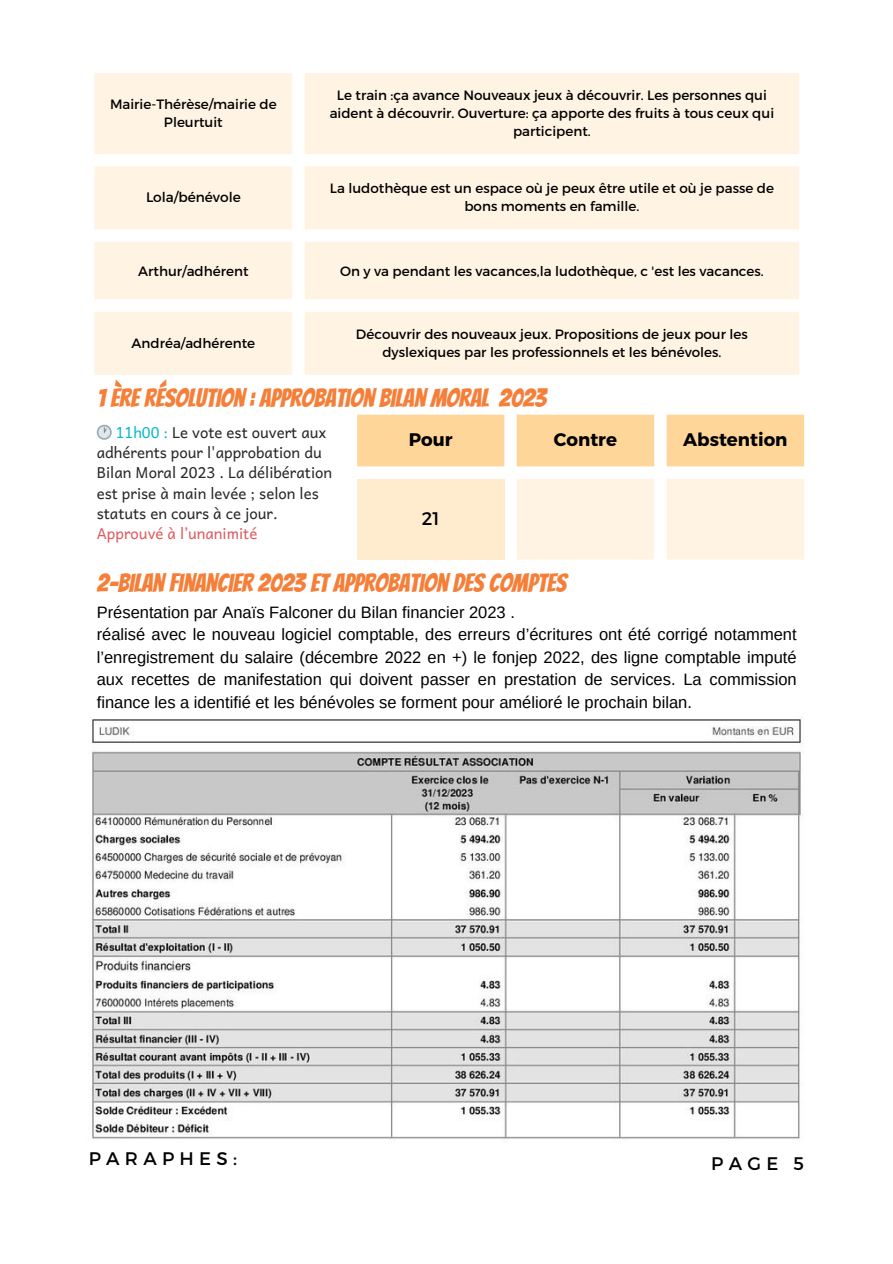
<style>
.page{position:relative;width:893px;height:1264px;background:#fff}
.page>*{position:absolute;margin:0;border:0;box-sizing:border-box;transform-origin:0 0}
.t1{font:25.5px "Bangers";color:#f57f39}
.t2{font:700 18.15px "Montserrat";color:#000}
.t3{font:18.15px "Montserrat";letter-spacing:.29em;color:#000}
.t4{font:16.5px/22.5px "Arimo";color:#000}
.t5{font:15px/20.2px "Andika";color:#292828}
.t6{font:15px "Andika";color:#df5a5f}
.t7{font:13.65px "Montserrat";color:#000}
.t8{font:13.5px/18px "Montserrat";color:#000;text-align:center}
.s1{color:#0fb8ce}
</style>
<div class="page">
<svg style="left:357px;top:414px;width:447px;height:52px"></svg>
<div style="left:357px;top:479px;width:147px;height:80px;background:#ffebcd"></div>
<div style="left:517px;top:479px;width:287px;height:80px;background:#fff4e3"></div>
<img style="left:92px;top:719px;width:711px;height:420px">
<svg style="left:94px;top:73px;width:705px;height:302px;fill:#fff4e3"></svg>
<p class="t8" style="left:110px;top:95px;width:168px">Mairie-Thérèse/mairie de<br>Pleurtuit</p>
<p class="t8" style="left:329px;top:86px;width:446px">Le train :ça avance Nouveaux jeux à découvrir. Les personnes qui aident à découvrir. Ouverture: ça apporte des fruits à tous ceux qui participent.</p>
<p class="t7" style="left:146px;top:189px;width:96px">Lola/bénévole</p>
<p class="t8" style="left:330px;top:180px;width:445px">La ludothèque est un espace où je peux être utile et où je passe de bons moments en famille.</p>
<p class="t8" style="left:138px;top:262px;width:112px">Arthur/adhérent</p>
<p class="t8" style="left:340px;top:262px;width:425px">On y va pendant les vacances,la ludothèque, c 'est les vacances.</p>
<p class="t8" style="left:132px;top:334px;width:125px">Andréa/adhérente</p>
<p class="t8" style="left:356px;top:325px;width:393px">Découvrir des nouveaux jeux. Propositions de jeux pour les dyslexiques par les professionnels et les bénévoles.</p>
<h1 class="t1" style="left:97px;top:383px;width:450px">1 ÈRE RÉSOLUTION : APPROBATION BILAN MORAL 2023</h1>
<p class="t5" style="left:97px;top:422px;width:237px;text-indent:19px"><span class="s1">11h00 :</span> Le vote est ouvert aux adhérents pour l'approbation du<br>Bilan Moral 2023 . La délibération est prise à main levée ; selon les statuts en cours à ce jour.</p>
<p class="t6" style="left:97px;top:525px;width:162px">Approuvé à l’unanimité</p>
<h2 class="t2" style="left:409px;top:428px;width:45px">Pour</h2>
<h2 class="t2" style="left:554px;top:428px;width:65px">Contre</h2>
<h2 class="t2" style="left:683px;top:428px;width:106px">Abstention</h2>
<h2 class="t3" style="left:422px;top:507px;width:19px">21</h2>
<h1 class="t1" style="left:97px;top:568px;width:471px">2-BILAN FINANCIER 2023 ET APPROBATION DES COMPTES</h1>
<p class="t4" style="left:97px;top:601px;width:701px">Présentation par Anaïs Falconer du Bilan financier 2023 .<br>réalisé avec le nouveau logiciel comptable, des erreurs d’écritures ont été corrigé notamment l’enregistrement du salaire (décembre 2022 en +) le fonjep 2022, des ligne comptable imputé aux recettes de manifestation qui doivent passer en prestation de services. La commission finance les a identifié et les bénévoles se forment pour amélioré le prochain bilan.</p>
<h2 class="t3" style="left:89px;top:1147px;width:150px">PARAPHES:</h2>
<h2 class="t3" style="left:711px;top:1151px;width:94px">PAGE 5</h2>
</div>
